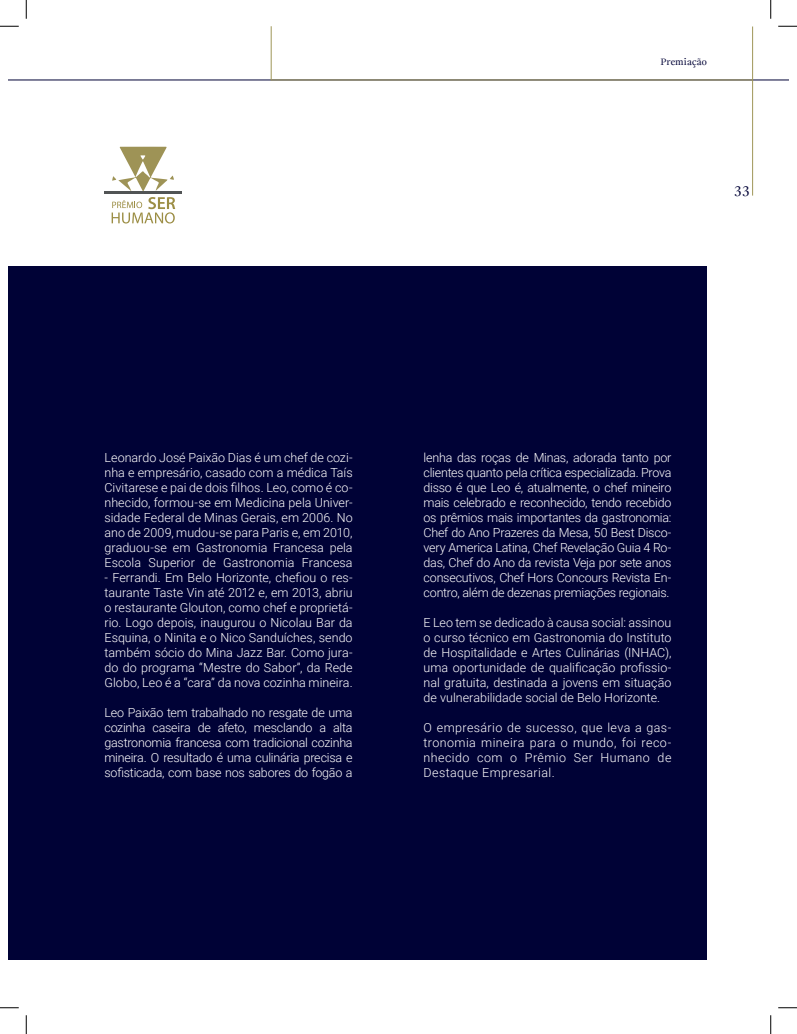
<style>
.page{position:relative;width:797px;height:1034px;background:#fff}
.page>*{position:absolute;margin:0;border:0;box-sizing:border-box;transform-origin:0 0}
.t1{font:15px "Joly Headline";color:#000236}
.t2{font:300 12.5px/15px "Roboto";color:#fff;text-align:justify}
.t3{font:10px "Joly Headline";letter-spacing:.01em;color:#000236}
</style>
<div class="page">
<hr style="left:752px;top:27px;width:1px;height:169px;background:#9f9658">
<hr style="left:271px;top:26px;width:1px;height:54px;background:#9f9658">
<hr style="left:271px;top:80px;width:481px;height:1px;background:#9f9658">
<div style="left:9px;top:267px;width:698px;height:693px;background:#000236"></div>
<svg style="left:112px;top:147px;width:62px;height:44px"></svg>
<svg style="left:112px;top:197px;width:63px;height:27px"></svg>
<hr style="left:104px;top:191px;width:78px;height:2px;background:#515455">
<svg style="left:0;top:25px;width:19px;height:2px"></svg>
<svg style="left:778px;top:25px;width:19px;height:2px"></svg>
<svg style="left:0;top:1007px;width:19px;height:2px"></svg>
<svg style="left:778px;top:1007px;width:19px;height:2px"></svg>
<svg style="left:25px;top:0;width:2px;height:19px"></svg>
<svg style="left:25px;top:1015px;width:2px;height:19px"></svg>
<svg style="left:770px;top:0;width:1px;height:19px"></svg>
<svg style="left:770px;top:1015px;width:1px;height:19px"></svg>
<p class="t3" style="left:660px;top:54px;width:48px">Premiação</p>
<p class="t1" style="left:734px;top:180px;width:16px">33</p>
<p class="t2" style="left:104px;top:449px;width:250px">Leonardo José Paixão Dias é um chef de cozi&shy;nha e empresário, casado com a médica Taís Civitarese e pai de dois filhos. Leo, como é co&shy;nhecido, formou-se em Medicina pela Univer&shy;sidade Federal de Minas Gerais, em 2006. No ano de 2009, mudou-se para Paris e, em 2010, graduou-se em Gastronomia Francesa pela Escola Superior de Gastronomia Francesa</p>
<p class="t2" style="left:104px;top:569px;width:250px">- Ferrandi. Em Belo Horizonte, chefiou o res&shy;taurante Taste Vin até 2012 e, em 2013, abriu o restaurante Glouton, como chef e proprietá&shy;rio. Logo depois, inaugurou o Nicolau Bar da Esquina, o Ninita e o Nico Sanduíches, sendo também sócio do Mina Jazz Bar. Como jura&shy;do do programa “Mestre do Sabor”, da Rede Globo, Leo é a “cara” da nova cozinha mineira.</p>
<p class="t2" style="left:104px;top:704px;width:250px">Leo Paixão tem trabalhado no resgate de uma cozinha caseira de afeto, mesclando a alta gastronomia francesa com tradicional cozinha mineira. O resultado é uma culinária precisa e sofisticada, com base nos sabores do fogão a</p>
<p class="t2" style="left:423px;top:449px;width:249px">lenha das roças de Minas, adorada tanto por clientes quanto pela crítica especializada. Prova disso é que Leo é, atualmente, o chef mineiro mais celebrado e reconhecido, tendo recebido os prêmios mais importantes da gastronomia:<br>Chef do Ano Prazeres da Mesa, 50 Best Disco&shy;very America Latina, Chef Revelação Guia 4 Ro&shy;das, Chef do Ano da revista Veja por sete anos consecutivos, Chef Hors Concours Revista En&shy;contro, além de dezenas premiações regionais.</p>
<p class="t2" style="left:423px;top:614px;width:249px">E Leo tem se dedicado à causa social: assinou o curso técnico em Gastronomia do Instituto de Hospitalidade e Artes Culinárias (INHAC), uma oportunidade de qualificação profissio&shy;nal gratuita, destinada a jovens em situação de vulnerabilidade social de Belo Horizonte.</p>
<p class="t2" style="left:423px;top:719px;width:249px">O empresário de sucesso, que leva a gas&shy;tronomia mineira para o mundo, foi reco&shy;nhecido com o Prêmio Ser Humano de Destaque Empresarial.</p>
</div>
